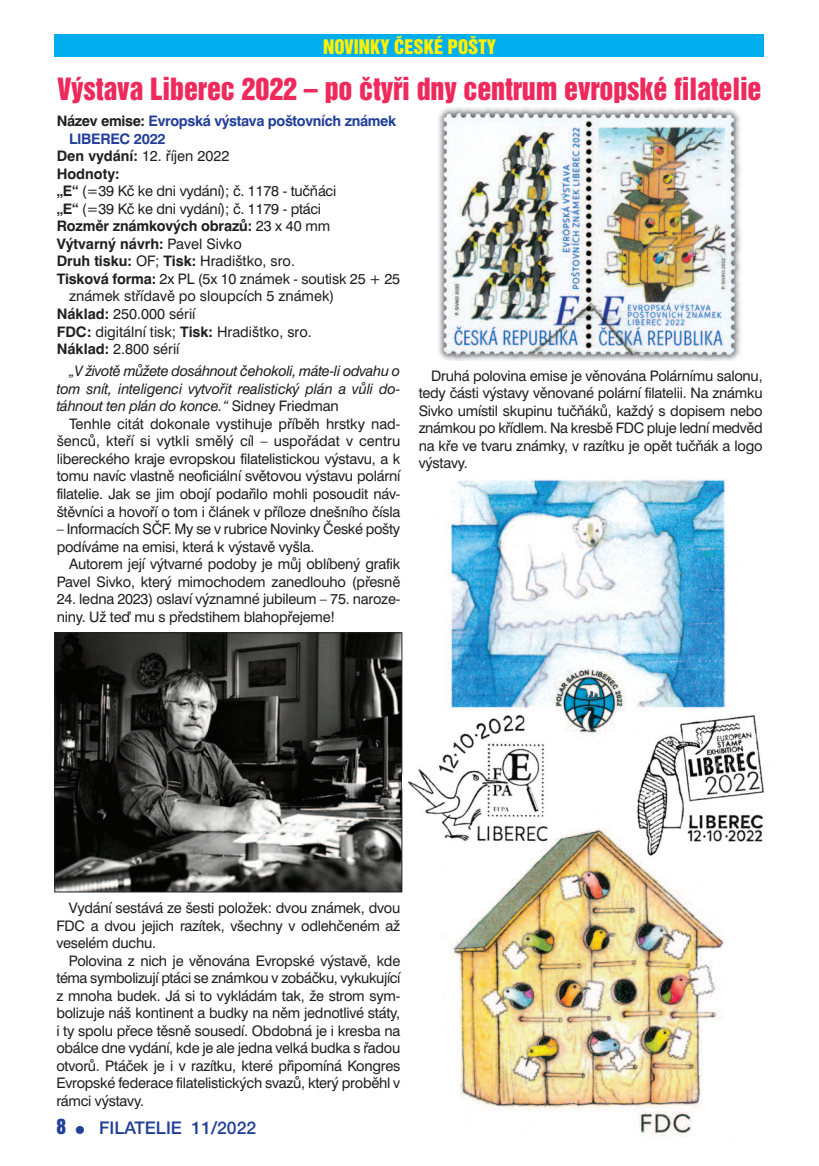
<style>
.page{position:relative;width:819px;height:1166px;background:#fff}
.page>*{position:absolute;margin:0;border:0;box-sizing:border-box;transform-origin:0 0}
.t1{font:28px "Switzerland Inserat";letter-spacing:-.005em;color:#ee2a5c}
.t2{font:18.38px "Switzerland Inserat";color:#fff101}
.t3{font:17.5px "Helvetica E A";color:#223f99}
.t4{font:14.53px/17.5px "Swiss 721 BTCE";letter-spacing:-.015em;color:#231f20;text-align:justify}
.t5{font:italic 14.53px/17.5px "Swiss 721 BTCE";letter-spacing:-.01em;color:#231f20;text-align:justify}
.t6{font:700 14.53px "Swiss 721 BTCE";letter-spacing:-.01em;color:#231f20}
.t7{font:700 14.53px "Swiss 721 BTCE";letter-spacing:-.025em;color:#223f99}
.s1{color:#231f20}
.s2{font-weight:700}
.s3{font-weight:400}
.s4{font-style:normal}
.s5{font-family:"Helvetica Inserat E";font-size:19.25px}
.s6{font-size:14px}
</style>
<div class="page">
<div style="left:55px;top:35px;width:709px;height:22px;background:#00aeef"></div>
<img style="left:447px;top:479px;width:298px;height:260px">
<img style="left:441px;top:828px;width:283px;height:309px">
<img style="left:438px;top:107px;width:303px;height:254px">
<img style="left:57px;top:634px;width:343px;height:256px">
<div style="left:55px;top:632px;width:347px;height:260px;border:1px solid #231f20"></div>
<div style="left:402px;top:711px;width:191px;height:141px;background:#fff;border-radius:50%"></div>
<img style="left:402px;top:711px;width:169px;height:141px">
<svg style="left:615px;top:871px;width:109px;height:11px"></svg>
<img style="left:615px;top:709px;width:149px;height:162px">
<p class="t2" style="left:323px;top:37px;width:174px">NOVINKY ČESKÉ POŠTY</p>
<h1 class="t1" style="left:57px;top:74px;width:705px">Výstava Liberec 2022 – po čtyři dny centrum evropské filatelie</h1>
<p class="t7" style="left:57px;top:116px;width:341px"><span class="s1">Název emise:</span> Evropská výstava poštovních známek</p>
<p class="t7" style="left:69px;top:133px;width:98px">LIBEREC 2022</p>
<p class="t4" style="left:57px;top:149px;width:174px"><span class="s2">Den vydání:</span> 12. říjen 2022</p>
<p class="t6" style="left:57px;top:168px;width:64px">Hodnoty:</p>
<p class="t4" style="left:57px;top:184px;width:281px"><span class="s2">„E“</span> (=39 Kč ke dni vydání); č. 1178 - tučňáci</p>
<p class="t4" style="left:57px;top:201px;width:266px"><span class="s2">„E“</span> (=39 Kč ke dni vydání); č. 1179 - ptáci</p>
<p class="t6" style="left:57px;top:221px;width:275px">Rozměr známkových obrazů: <span class="s3">23 x 40 mm</span></p>
<p class="t6" style="left:57px;top:238px;width:187px">Výtvarný návrh: <span class="s3">Pavel Sivko</span></p>
<p class="t4" style="left:57px;top:254px;width:240px"><span class="s2">Druh tisku:</span> OF; <span class="s2">Tisk:</span> Hradištko, sro.</p>
<p class="t4" style="left:57px;top:271px;width:345px"><span class="s2">Tisková forma:</span> 2x PL (5x 10 známek - soutisk 25 + 25</p>
<p class="t4" style="left:69px;top:289px;width:267px">známek střídavě po sloupcích 5 známek)</p>
<p class="t4" style="left:57px;top:306px;width:140px"><span class="s2">Náklad:</span> 250.000 sérií</p>
<p class="t4" style="left:57px;top:324px;width:256px"><span class="s2">FDC:</span> digitální tisk; <span class="s2">Tisk:</span> Hradištko, sro.</p>
<p class="t4" style="left:57px;top:341px;width:124px"><span class="s2">Náklad:</span> 2.800 sérií</p>
<p class="t5" style="left:57px;top:364px;width:345px;text-indent:12px">„V životě můžete dosáhnout čehokoli, máte-li odvahu o tom snít, inteligenci vytvořit realistický plán a vůli do&shy;táhnout ten plán do konce.“ <span class="s4">Sidney Friedman</span></p>
<p class="t4" style="left:57px;top:416px;width:345px;text-indent:12px">Tenhle citát dokonale vystihuje příběh hrstky nad&shy;šenců, kteří si vytkli smělý cíl – uspořádat v centru libereckého kraje evropskou filatelistickou výstavu, a k tomu navíc vlastně neoficiální světovou výstavu polární filatelie. Jak se jim obojí podařilo mohli posoudit náv&shy;štěvníci a hovoří o tom i článek v příloze dnešního čísla</p>
<p class="t4" style="left:57px;top:521px;width:345px">– Informacích SČF. My se v rubrice Novinky České pošty podíváme na emisi, která k výstavě vyšla.</p>
<p class="t4" style="left:57px;top:556px;width:345px;text-align:right">Autorem její výtvarné podoby je můj oblíbený grafik<br>Pavel Sivko, který mimochodem zanedlouho (přesně</p>
<p class="t4" style="left:57px;top:591px;width:345px">24. ledna 2023) oslaví významné jubileum – 75. naroze&shy;niny. Už teď mu s předstihem blahopřejeme!</p>
<p class="t4" style="left:418px;top:368px;width:345px;text-indent:12px">Druhá polovina emise je věnována Polárnímu salonu, tedy části výstavy věnované polární filatelii. Na známku Sivko umístil skupinu tučňáků, každý s dopisem nebo známkou po křídlem. Na kresbě FDC pluje lední medvěd na kře ve tvaru známky, v razítku je opět tučňák a logo výstavy.</p>
<p class="t4" style="left:56px;top:900px;width:345px;text-indent:12px">Vydání sestává ze šesti položek: dvou známek, dvou FDC a dvou jejich razítek, všechny v odlehčeném až veselém duchu.</p>
<p class="t4" style="left:56px;top:953px;width:345px;text-indent:12px">Polovina z nich je věnována Evropské výstavě, kde téma symbolizují ptáci se známkou v zobáčku, vykukující z mnoha budek. Já si to vykládám tak, že strom sym&shy;bolizuje náš kontinent a budky na něm jednotlivé státy, i ty spolu přece těsně sousedí. Obdobná je i kresba na obálce dne vydání, kde je ale jedna velká budka s řadou otvorů. Ptáček je i v razítku, které připomíná Kongres Evropské federace filatelistických svazů, který proběhl v rámci výstavy.</p>
<p class="t3" style="left:56px;top:1117px;width:201px"><span class="s5">8</span> <span class="s6">π</span> FILATELIE 11/2022</p>
</div>
